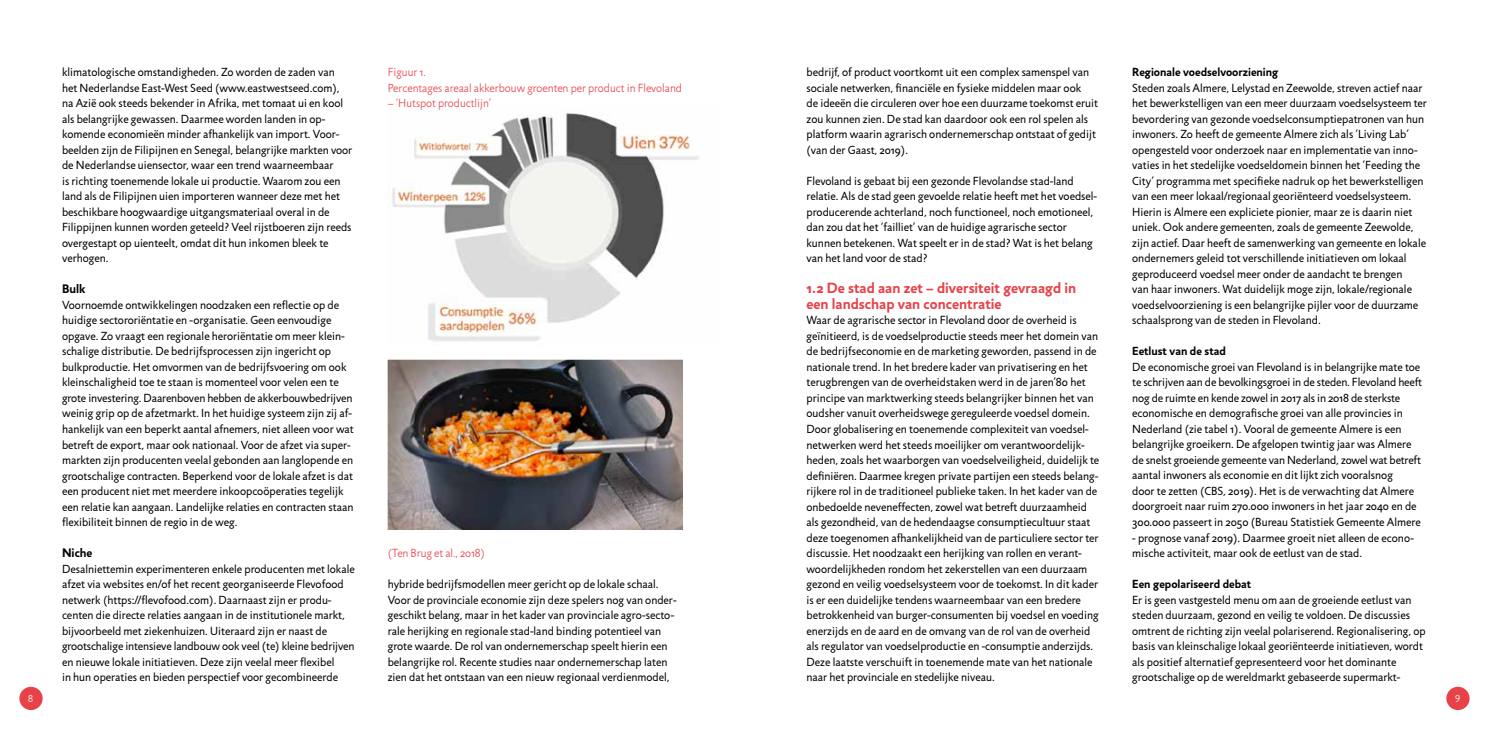
<style>
.page{position:relative;width:1489px;height:745px;background:#fff}
.page>*{position:absolute;margin:0;border:0;box-sizing:border-box;transform-origin:0 0}
.t1{font:700 15px/15.5px "Jigsaw";color:#e84249}
.t2{font:700 12.5px "Jigsaw";color:#000}
.t3{font:11.88px/15.5px "Jigsaw";color:#000}
.t4{font:300 11.88px/15.5px "Jigsaw";color:#e84249}
.t5{font:700 11.88px "Jigsaw";color:#000}
.t6{font:300 10.25px "Jigsaw";color:#fff}
</style>
<div class="page">
<div style="left:19px;top:686px;width:24px;height:23px;background:#e84249;border-radius:50%"></div>
<div style="left:1446px;top:686px;width:23px;height:23px;background:#e84249;border-radius:50%"></div>
<img style="left:389px;top:113px;width:310px;height:229px">
<img style="left:388px;top:359px;width:294px;height:169px">
<p class="t3" style="left:62px;top:64px;width:292px">klimatologische omstandigheden. Zo worden de zaden van het Nederlandse East-West Seed (www.eastwestseed.com), na Azië ook steeds bekender in Afrika, met tomaat ui en kool als belangrijke gewassen. Daarmee worden landen in op&shy;komende economieën minder afhankelijk van import. Voor&shy;beelden zijn de Filipijnen en Senegal, belangrijke markten voor de Nederlandse uiensector, waar een trend waarneembaar<br>is richting toenemende lokale ui productie. Waarom zou een land als de Filipijnen uien importeren wanneer deze met het beschikbare hoogwaardige uitgangsmateriaal overal in de Filippijnen kunnen worden geteeld? Veel rijstboeren zijn reeds overgestapt op uienteelt, omdat dit hun inkomen bleek te verhogen.</p>
<p class="t2" style="left:62px;top:281px;width:25px">Bulk</p>
<p class="t3" style="left:62px;top:297px;width:293px">Voornoemde ontwikkelingen noodzaken een reflectie op de huidige sectororiëntatie en -organisatie. Geen eenvoudige opgave. Zo vraagt een regionale heroriëntatie om meer klein&shy;schalige distributie. De bedrijfsprocessen zijn ingericht op bulkproductie. Het omvormen van de bedrijfsvoering om ook kleinschaligheid toe te staan is momenteel voor velen een te grote investering. Daarenboven hebben de akkerbouwbedrijven weinig grip op de afzetmarkt. In het huidige systeem zijn zij af&shy;hankelijk van een beperkt aantal afnemers, niet alleen voor wat betreft de export, maar ook nationaal. Voor de afzet via super&shy;markten zijn producenten veelal gebonden aan langlopende en grootschalige contracten. Beperkend voor de lokale afzet is dat een producent niet met meerdere inkoopcoöperaties tegelijk een relatie kan aangaan. Landelijke relaties en contracten staan flexibiliteit binnen de regio in de weg.</p>
<p class="t2" style="left:62px;top:545px;width:32px">Niche</p>
<p class="t3" style="left:62px;top:560px;width:294px">Desalniettemin experimenteren enkele producenten met lokale afzet via websites en/of het recent georganiseerde Flevofood netwerk (https://flevofood.com). Daarnaast zijn er produ&shy;centen die directe relaties aangaan in de institutionele markt, bijvoorbeeld met ziekenhuizen. Uiteraard zijn er naast de grootschalige intensieve landbouw ook veel (te) kleine bedrijven en nieuwe lokale initiatieven. Deze zijn veelal meer flexibel<br>in hun operaties en bieden perspectief voor gecombineerde</p>
<p class="t4" style="left:388px;top:64px;width:296px">Figuur 1.<br>Percentages areaal akkerbouw groenten per product in Flevoland</p>
<p class="t4" style="left:388px;top:95px;width:105px">– ‘Hutspot productlijn’</p>
<p class="t4" style="left:388px;top:545px;width:99px">(Ten Brug et al., 2018)</p>
<p class="t3" style="left:388px;top:576px;width:290px">hybride bedrijfsmodellen meer gericht op de lokale schaal.<br>Voor de provinciale economie zijn deze spelers nog van onder&shy;geschikt belang, maar in het kader van provinciale agro-secto&shy;rale herijking en regionale stad-land binding potentieel van grote waarde. De rol van ondernemerschap speelt hierin een belangrijke rol. Recente studies naar ondernemerschap laten zien dat het ontstaan van een nieuw regionaal verdienmodel,</p>
<p class="t3" style="left:806px;top:64px;width:293px">bedrijf, of product voortkomt uit een complex samenspel van sociale netwerken, financiële en fysieke middelen maar ook<br>de ideeën die circuleren over hoe een duurzame toekomst eruit zou kunnen zien. De stad kan daardoor ook een rol spelen als platform waarin agrarisch ondernemerschap ontstaat of gedijt (van der Gaast, 2019).</p>
<p class="t3" style="left:806px;top:173px;width:292px">Flevoland is gebaat bij een gezonde Flevolandse stad-land relatie. Als de stad geen gevoelde relatie heeft met het voedsel&shy;producerende achterland, noch functioneel, noch emotioneel, dan zou dat het ‘failliet’ van de huidige agrarische sector kunnen betekenen. Wat speelt er in de stad? Wat is het belang van het land voor de stad?</p>
<p class="t1" style="left:806px;top:280px;width:271px">1.2 De stad aan zet – diversiteit gevraagd in een landschap van concentratie</p>
<p class="t3" style="left:806px;top:312px;width:294px">Waar de agrarische sector in Flevoland door de overheid is geïnitieerd, is de voedselproductie steeds meer het domein van de bedrijfseconomie en de marketing geworden, passend in de nationale trend. In het bredere kader van privatisering en het terugbrengen van de overheidstaken werd in de jaren’80 het principe van marktwerking steeds belangrijker binnen het van oudsher vanuit overheidswege gereguleerde voedsel domein.<br>Door globalisering en toenemende complexiteit van voedsel&shy;netwerken werd het steeds moeilijker om verantwoordelijk&shy;heden, zoals het waarborgen van voedselveiligheid, duidelijk te definiëren. Daarmee kregen private partijen een steeds belang&shy;rijkere rol in de traditioneel publieke taken. In het kader van de onbedoelde neveneffecten, zowel wat betreft duurzaamheid als gezondheid, van de hedendaagse consumptiecultuur staat deze toegenomen afhankelijkheid van de particuliere sector ter discussie. Het noodzaakt een herijking van rollen en verant&shy;woordelijkheden rondom het zekerstellen van een duurzaam gezond en veilig voedselsysteem voor de toekomst. In dit kader is er een duidelijke tendens waarneembaar van een bredere betrokkenheid van burger-consumenten bij voedsel en voeding enerzijds en de aard en de omvang van de rol van de overheid als regulator van voedselproductie en -consumptie anderzijds.<br>Deze laatste verschuift in toenemende mate van het nationale naar het provinciale en stedelijke niveau.</p>
<p class="t5" style="left:1132px;top:65px;width:147px">Regionale voedselvoorziening</p>
<p class="t3" style="left:1132px;top:80px;width:296px">Steden zoals Almere, Lelystad en Zeewolde, streven actief naar het bewerkstelligen van een meer duurzaam voedselsysteem ter bevordering van gezonde voedselconsumptiepatronen van hun inwoners. Zo heeft de gemeente Almere zich als ‘Living Lab’ opengesteld voor onderzoek naar en implementatie van inno&shy;vaties in het stedelijke voedseldomein binnen het ‘Feeding the City’ programma met specifieke nadruk op het bewerkstelligen van een meer lokaal/regionaal georiënteerd voedselsysteem.<br>Hierin is Almere een expliciete pionier, maar ze is daarin niet uniek. Ook andere gemeenten, zoals de gemeente Zeewolde, zijn actief. Daar heeft de samenwerking van gemeente en lokale ondernemers geleid tot verschillende initiatieven om lokaal geproduceerd voedsel meer onder de aandacht te brengen<br>van haar inwoners. Wat duidelijk moge zijn, lokale/regionale voedselvoorziening is een belangrijke pijler voor de duurzame schaalsprong van de steden in Flevoland.</p>
<p class="t5" style="left:1132px;top:344px;width:95px">Eetlust van de stad</p>
<p class="t3" style="left:1132px;top:359px;width:291px">De economische groei van Flevoland is in belangrijke mate toe te schrijven aan de bevolkingsgroei in de steden. Flevoland heeft nog de ruimte en kende zowel in 2017 als in 2018 de sterkste economische en demografische groei van alle provincies in Nederland (zie tabel 1). Vooral de gemeente Almere is een belangrijke groeikern. De afgelopen twintig jaar was Almere de snelst groeiende gemeente van Nederland, zowel wat betreft aantal inwoners als economie en dit lijkt zich vooralsnog<br>door te zetten (CBS, 2019). Het is de verwachting dat Almere doorgroeit naar ruim 270.000 inwoners in het jaar 2040 en de 300.000 passeert in 2050 (Bureau Statistiek Gemeente Almere</p>
<p class="t3" style="left:1132px;top:529px;width:283px">- prognose vanaf 2019). Daarmee groeit niet alleen de econo&shy;mische activiteit, maar ook de eetlust van de stad.</p>
<p class="t5" style="left:1132px;top:576px;width:120px">Een gepolariseerd debat</p>
<p class="t3" style="left:1132px;top:591px;width:295px">Er is geen vastgesteld menu om aan de groeiende eetlust van steden duurzaam, gezond en veilig te voldoen. De discussies omtrent de richting zijn veelal polariserend. Regionalisering, op basis van kleinschalige lokaal georiënteerde initiatieven, wordt als positief alternatief gepresenteerd voor het dominante grootschalige op de wereldmarkt gebaseerde supermarkt-</p>
<p class="t6" style="left:28px;top:692px;width:6px">8</p>
<p class="t6" style="left:1454px;top:692px;width:7px">9</p>
</div>
